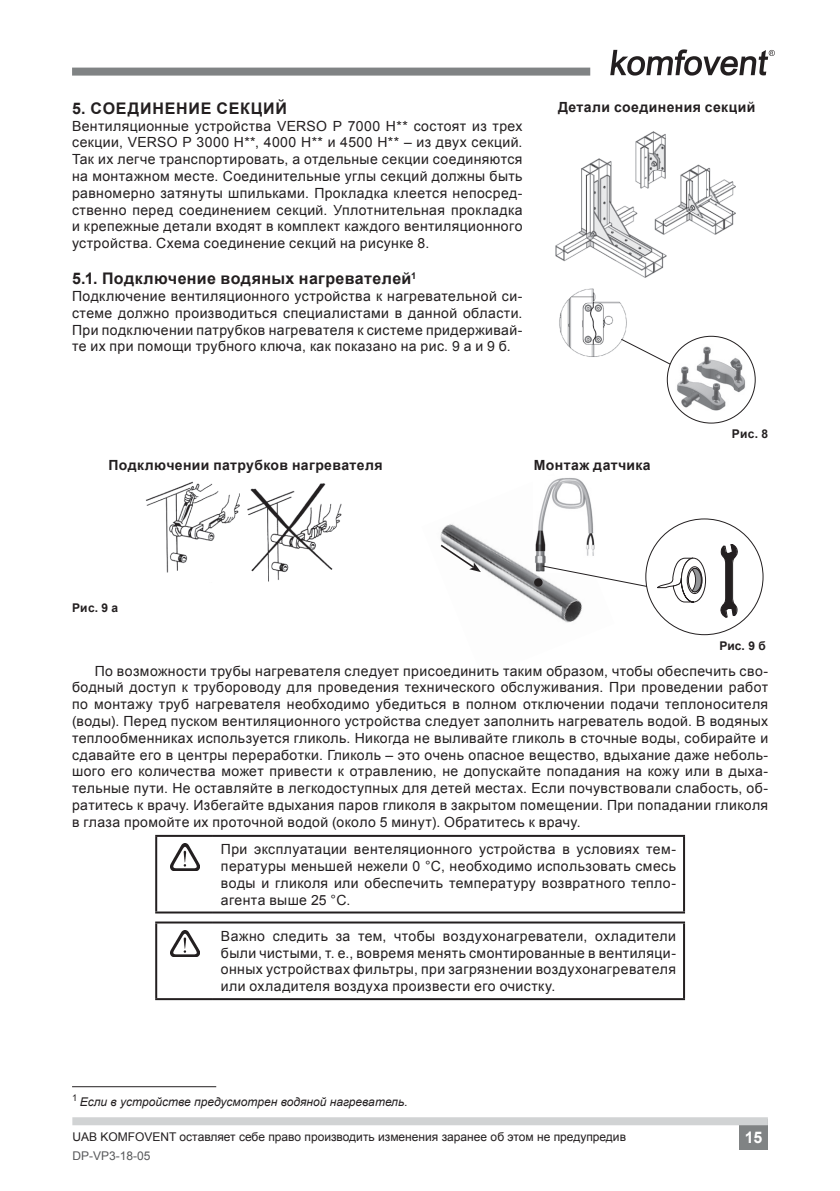
<style>
.page{position:relative;width:840px;height:1191px;background:#fff}
.page>*{position:absolute;margin:0;border:0;box-sizing:border-box;transform-origin:0 0}
.Antraste_2{font:700 16px "Arial";letter-spacing:.025em;color:#231f20}
.Antraste_1{font:700 16px "Arial";letter-spacing:.05em;color:#231f20}
.t1{font:700 16px "Arial";color:#fff}
.Tekstas_atititraukta{font:14px/16.8px "Arial";letter-spacing:.03em;color:#231f20;text-align:justify}
.Tekstas_neatitraukta{font:14px/16.8px "Arial";letter-spacing:.03em;color:#231f20;text-align:justify}
.DĖMESIO_RU{font:14px/16.8px "Arial";letter-spacing:.03em;color:#231f20;text-align:justify}
.Pavadinimas_Bold_Cen{font:700 14px "Arial";letter-spacing:.025em;color:#231f20}
.t2{font:12px "Arial";color:#231f20}
.Isnasa{font:italic 12px "Arial";color:#231f20}
.t3{font:12px "Arial";color:#57585a}
.Piesinuku_tekstas{font:700 12px "Arial";letter-spacing:.005em;color:#231f20}
.Paveikslas{font:700 12px "Arial";color:#231f20}
</style>
<div class="page">
<div style="left:72px;top:68px;width:518px;height:8px;background:#808384"></div>
<div style="left:739px;top:1119px;width:28px;height:30px;background:#808384"></div>
<div style="left:72px;top:1117px;width:695px;height:8px;background:#d1d3d4"></div>
<svg style="left:610px;top:49px;width:164px;height:27px"></svg>
<img style="left:146px;top:481px;width:196px;height:101px">
<img style="left:440px;top:524px;width:142px;height:99px">
<svg style="left:440px;top:543px;width:40px;height:29px"></svg>
<div style="left:533px;top:578px;width:9px;height:8px;background:#231f20;border-radius:50%"></div>
<img style="left:533px;top:478px;width:62px;height:94px">
<svg style="left:655px;top:537px;width:52px;height:66px"></svg>
<svg style="left:720px;top:544px;width:17px;height:73px"></svg>
<svg style="left:541px;top:565px;width:106px;height:22px"></svg>
<hr style="left:155px;top:835px;width:58px;height:2px;background:#231f20">
<hr style="left:155px;top:837px;width:2px;height:74px;background:#231f20">
<hr style="left:213px;top:835px;width:471px;height:2px;background:#231f20">
<hr style="left:682px;top:837px;width:2px;height:74px;background:#231f20">
<hr style="left:155px;top:911px;width:58px;height:2px;background:#231f20">
<hr style="left:213px;top:911px;width:471px;height:2px;background:#231f20">
<img style="left:170px;top:844px;width:29px;height:26px">
<hr style="left:155px;top:921px;width:58px;height:2px;background:#231f20">
<hr style="left:155px;top:923px;width:2px;height:75px;background:#231f20">
<hr style="left:213px;top:921px;width:471px;height:2px;background:#231f20">
<hr style="left:682px;top:923px;width:2px;height:75px;background:#231f20">
<hr style="left:155px;top:998px;width:58px;height:2px;background:#231f20">
<hr style="left:213px;top:998px;width:471px;height:2px;background:#231f20">
<img style="left:170px;top:930px;width:29px;height:27px">
<hr style="left:72px;top:1086px;width:144px;height:1px;background:#231f20">
<img style="left:555px;top:132px;width:181px;height:146px">
<img style="left:559px;top:288px;width:68px;height:69px">
<svg style="left:620px;top:338px;width:50px;height:27px"></svg>
<img style="left:675px;top:345px;width:71px;height:66px">
<p class="Antraste_1" style="left:72px;top:97px;width:216px">5. СОЕДИНЕНИЕ СЕКЦИЙ</p>
<p class="Tekstas_neatitraukta" style="left:72px;top:117px;width:451px">Вентиляционные устройства VERSO P 7000 H** состоят из трех секции, VERSO P 3000 H**, 4000 H** и 4500 H** – из двух секций.<br>Так их легче транспортировать, а отдельные секции соединяются на монтажном месте. Соединительные углы секций должны быть равномерно затянуты шпильками. Прокладка клеется непосред&shy;ственно перед соединением секций. Уплотнительная прокладка и крепежные детали входят в комплект каждого вентиляционного устройства. Схема соединение секций на рисунке 8.</p>
<p class="Antraste_2" style="left:72px;top:267px;width:345px">5.1. Подключение водяных нагревателей<sup>1</sup></p>
<p class="Tekstas_neatitraukta" style="left:72px;top:287px;width:451px">Подключение вентиляционного устройства к нагревательной си&shy;стеме должно производиться специалистами в данной области.<br>При подключении патрубков нагревателя к системе придерживай&shy;те их при помощи трубного ключа, как показано на рис. 9 a и 9 б.</p>
<p class="Pavadinimas_Bold_Cen" style="left:558px;top:97px;width:198px">Детали соединения секций</p>
<p class="Pavadinimas_Bold_Cen" style="left:108px;top:456px;width:275px">Подключении патрубков нагревателя</p>
<p class="Pavadinimas_Bold_Cen" style="left:533px;top:456px;width:118px">Монтаж датчикa</p>
<p class="Piesinuku_tekstas" style="left:731px;top:425px;width:38px">Рис. 8</p>
<p class="Paveikslas" style="left:72px;top:599px;width:48px">Рис. 9 a</p>
<p class="Piesinuku_tekstas" style="left:719px;top:637px;width:48px">Рис. 9 б</p>
<p class="Tekstas_atititraukta" style="left:72px;top:662px;width:697px;text-indent:23px">По возможности трубы нагревателя следует присоединить таким образом, чтобы обеспечить сво&shy;бодный доступ к трубороводу для проведения технического обслуживания. При проведении работ по монтажу труб нагревателя необходимо убедиться в полном отключении подачи теплоносителя (воды). Перед пуском вентиляционного устройства следует заполнить нагреватель водой. В водяных теплообменниках используется гликоль. Никогда не выливайте гликоль в сточные воды, собирайте и сдавайте его в центры переработки. Гликоль – это очень опасное вещество, вдыхание даже неболь&shy;шого его количества может привести к отравлению, не допускайте попадания на кожу или в дыха&shy;тельные пути. Не оставляйте в легкодоступных для детей местах. Если почувствовали слабость, об&shy;ратитесь к врачу. Избегайте вдыхания паров гликоля в закрытом помещении. При попадании гликоля в глаза промойте их проточной водой (около 5 минут). Обратитесь к врачу.</p>
<p class="DĖMESIO_RU" style="left:221px;top:840px;width:456px">При эксплуатации вентеляционного устройства в условиях тем&shy;пературы меньшей нежели 0 °C, необходимо использовать смесь воды и гликоля или обеспечить температуру возвратного тепло&shy;агента выше 25 °C.</p>
<p class="DĖMESIO_RU" style="left:221px;top:927px;width:456px">Важно следить за тем, чтобы воздухонагреватели, охладители были чистыми, т. е., вовремя менять смонтированные в вентиляци&shy;онных устройствах фильтры, при загрязнении воздухонагревателя или охладителя воздуха произвести его очистку.</p>
<p class="Isnasa" style="left:72px;top:1094px;width:337px"><sup>1</sup> Если в устройстве предусмотрен водяной нагреватель.</p>
<p class="t2" style="left:72px;top:1129px;width:555px">UAB KOMFOVENT оставляет себе право производить изменения заранее об этом не предупредив</p>
<p class="t1" style="left:744px;top:1126px;width:19px">15</p>
<p class="t3" style="left:72px;top:1147px;width:80px">DP-VP3-18-05</p>
</div>
